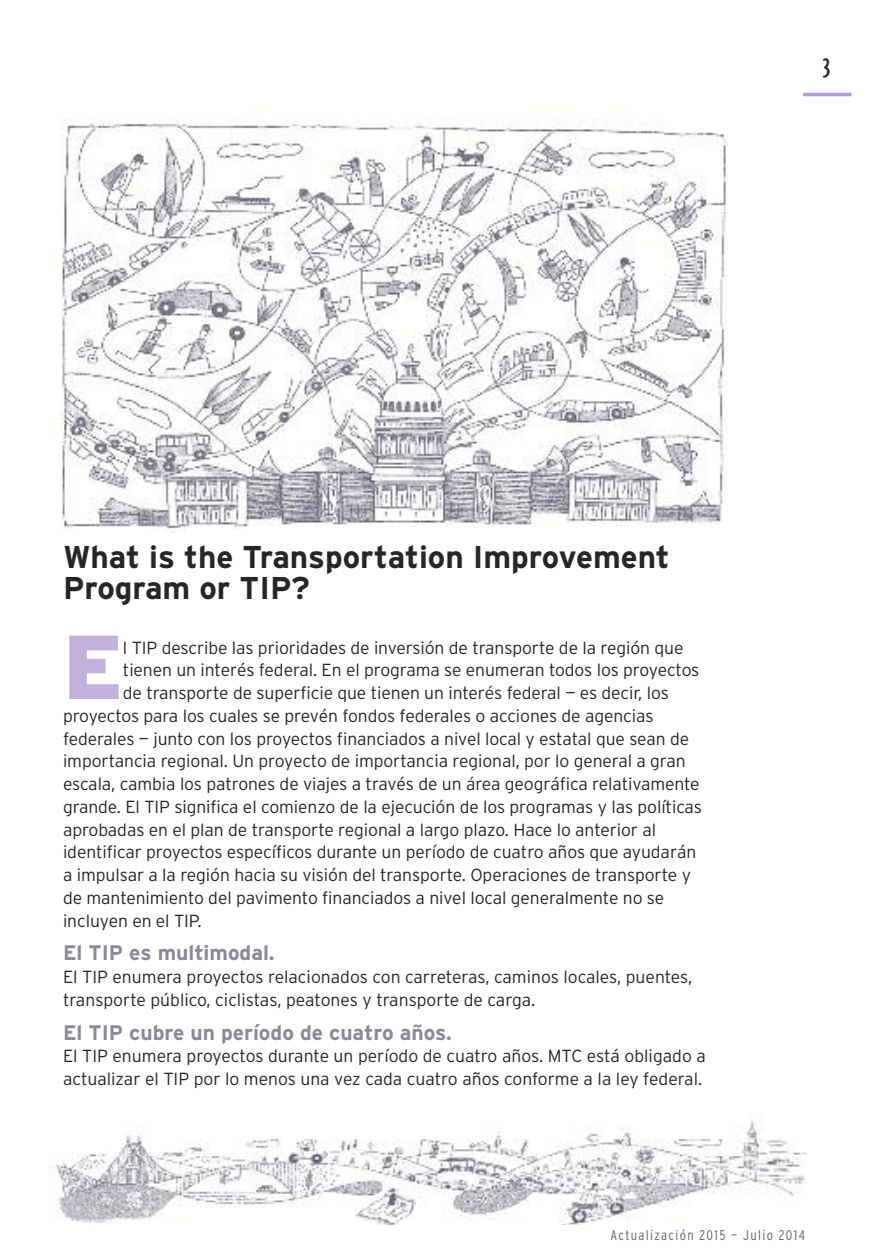
<style>
.page{position:relative;width:882px;height:1260px;background:#fff}
.page>*{position:absolute;margin:0;border:0;box-sizing:border-box;transform-origin:0 0}
.t1{font:900 90.65px "Interstate";color:#c2b1dd}
.t2{font:700 31.5px/31.5px "Interstate";color:#272627}
.t3{font:31.5px "Triplex Cond";color:#272627}
.t4{font:700 21px "Interstate";color:#8e8799}
.t5{font:300 17.5px/22.8px "Interstate";letter-spacing:-.005em;color:#272627}
.t6{font:300 condensed 14px "Interstate";letter-spacing:.1em;color:#685f77}
</style>
<div class="page">
<hr style="left:803px;top:93px;width:49px;height:3px;background:#b39dd4">
<img style="left:49px;top:1120px;width:756px;height:105px">
<img style="left:61px;top:119px;width:666px;height:413px">
<h2 class="t3" style="left:823px;top:43px;width:9px">3</h2>
<h2 class="t2" style="left:63px;top:544px;width:608px">What is the Transportation Improvement<br>Program or TIP?</h2>
<h1 class="t1" style="left:63px;top:615px;width:62px">E</h1>
<p class="t5" style="left:123px;top:638px;width:562px">l TIP describe las prioridades de inversión de transporte de la región que</p>
<p class="t5" style="left:123px;top:660px;width:578px">tienen un interés federal. En el programa se enumeran todos los proyectos</p>
<p class="t5" style="left:123px;top:683px;width:548px">de transporte de superficie que tienen un interés federal — es decir, los</p>
<p class="t5" style="left:63px;top:706px;width:592px">proyectos para los cuales se prevén fondos federales o acciones de agencias</p>
<p class="t5" style="left:63px;top:729px;width:628px">federales — junto con los proyectos financiados a nivel local y estatal que sean de</p>
<p class="t5" style="left:63px;top:751px;width:624px">importancia regional. Un proyecto de importancia regional, por lo general a gran</p>
<p class="t5" style="left:63px;top:774px;width:638px">escala, cambia los patrones de viajes a través de un área geográfica relativamente</p>
<p class="t5" style="left:63px;top:797px;width:641px">grande. El TIP significa el comienzo de la ejecución de los programas y las políticas</p>
<p class="t5" style="left:63px;top:820px;width:595px">aprobadas en el plan de transporte regional a largo plazo. Hace lo anterior al</p>
<p class="t5" style="left:63px;top:842px;width:635px">identificar proyectos específicos durante un período de cuatro años que ayudarán</p>
<p class="t5" style="left:63px;top:865px;width:629px">a impulsar a la región hacia su visión del transporte. Operaciones de transporte y</p>
<p class="t5" style="left:63px;top:888px;width:603px">de mantenimiento del pavimento financiados a nivel local generalmente no se</p>
<p class="t5" style="left:63px;top:911px;width:140px">incluyen en el TIP.</p>
<p class="t4" style="left:63px;top:946px;width:213px">El TIP es multimodal.</p>
<p class="t5" style="left:63px;top:967px;width:631px">El TIP enumera proyectos relacionados con carreteras, caminos locales, puentes, transporte público, ciclistas, peatones y transporte de carga.</p>
<p class="t4" style="left:63px;top:1025px;width:390px">El TIP cubre un período de cuatro años.</p>
<p class="t5" style="left:63px;top:1047px;width:644px">El TIP enumera proyectos durante un período de cuatro años. MTC está obligado a actualizar el TIP por lo menos una vez cada cuatro años conforme a la ley federal.</p>
<p class="t6" style="left:610px;top:1227px;width:196px">Actualización 2015 — Julio 2014</p>
</div>
